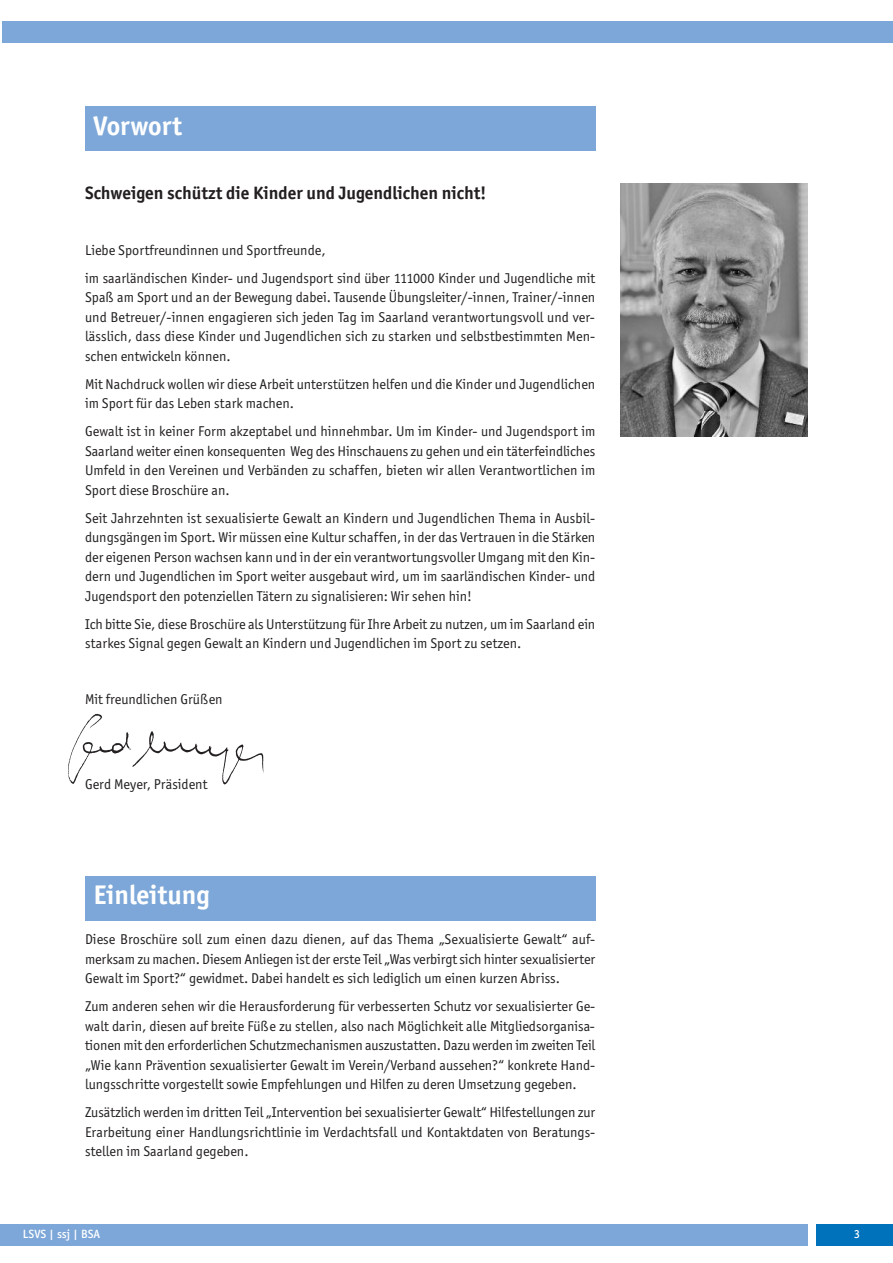
<style>
.page{position:relative;width:893px;height:1263px;background:#fff}
.page>*{position:absolute;margin:0;border:0;box-sizing:border-box;transform-origin:0 0}
.t1{font:700 27px "Officina San ITC";color:#fff}
.t2{font:700 18px "Officina San ITC";color:#231f20}
.t3{font:14.25px/19.5px "Officina San ITC";color:#231f20;text-align:justify}
.t4{font:500 12px "Officina San ITC";color:#fff}
</style>
<div class="page">
<div style="left:2px;top:21px;width:891px;height:22px;background:#7ca7d8"></div>
<div style="left:816px;top:1225px;width:77px;height:21px;background:#0072bc"></div>
<div style="left:0;top:1225px;width:808px;height:21px;background:#7ca7d8"></div>
<div style="left:85px;top:106px;width:510px;height:45px;background:#7ca7d8"></div>
<div style="left:85px;top:876px;width:510px;height:44px;background:#7ca7d8"></div>
<img style="left:621px;top:184px;width:187px;height:253px">
<img style="left:68px;top:713px;width:196px;height:72px">
<h1 class="t1" style="left:94px;top:109px;width:90px">Vorwort</h1>
<p class="t2" style="left:85px;top:182px;width:403px">Schweigen schützt die Kinder und Jugendlichen nicht!</p>
<p class="t3" style="left:85px;top:236px;width:512px;line-height:28px">Liebe Sportfreundinnen und Sportfreunde,<br>im saarländischen Kinder- und Jugendsport sind über 111000 Kinder und Jugendliche mit</p>
<p class="t3" style="left:85px;top:288px;width:512px">Spaß am Sport und an der Bewegung dabei. Tausende Übungsleiter/-innen, Trainer/-innen und Betreuer/-innen engagieren sich jeden Tag im Saarland verantwortungsvoll und ver&shy;lässlich, dass diese Kinder und Jugendlichen sich zu starken und selbstbestimmten Men&shy;schen entwickeln können.</p>
<p class="t3" style="left:85px;top:374px;width:512px">Mit Nachdruck wollen wir diese Arbeit unterstützen helfen und die Kinder und Jugendlichen im Sport für das Leben stark machen.</p>
<p class="t3" style="left:85px;top:422px;width:512px">Gewalt ist in keiner Form akzeptabel und hinnehmbar. Um im Kinder- und Jugendsport im Saarland weiter einen konsequenten Weg des Hinschauens zu gehen und ein täterfeindliches Umfeld in den Vereinen und Verbänden zu schaffen, bieten wir allen Verantwortlichen im Sport diese Broschüre an.</p>
<p class="t3" style="left:85px;top:508px;width:512px">Seit Jahrzehnten ist sexualisierte Gewalt an Kindern und Jugendlichen Thema in Ausbil&shy;dungsgängen im Sport. Wir müssen eine Kultur schaffen, in der das Vertrauen in die Stärken der eigenen Person wachsen kann und in der ein verantwortungsvoller Umgang mit den Kin&shy;dern und Jugendlichen im Sport weiter ausgebaut wird, um im saarländischen Kinder- und Jugendsport den potenziellen Tätern zu signalisieren: Wir sehen hin!</p>
<p class="t3" style="left:85px;top:614px;width:512px">Ich bitte Sie, diese Broschüre als Unterstützung für Ihre Arbeit zu nutzen, um im Saarland ein starkes Signal gegen Gewalt an Kindern und Jugendlichen im Sport zu setzen.</p>
<p class="t3" style="left:85px;top:690px;width:139px">Mit freundlichen Grüßen</p>
<p class="t3" style="left:85px;top:774px;width:124px">Gerd Meyer, Präsident</p>
<h1 class="t1" style="left:94px;top:879px;width:118px">Einleitung</h1>
<p class="t3" style="left:85px;top:930px;width:512px">Diese Broschüre soll zum einen dazu dienen, auf das Thema „Sexualisierte Gewalt“ auf&shy;merksam zu machen. Diesem Anliegen ist der erste Teil „Was verbirgt sich hinter sexualisierter Gewalt im Sport?“ gewidmet. Dabei handelt es sich lediglich um einen kurzen Abriss.</p>
<p class="t3" style="left:85px;top:997px;width:512px">Zum anderen sehen wir die Herausforderung für verbesserten Schutz vor sexualisierter Ge&shy;walt darin, diesen auf breite Füße zu stellen, also nach Möglichkeit alle Mitgliedsorganisa&shy;tionen mit den erforderlichen Schutzmechanismen auszustatten. Dazu werden im zweiten Teil „Wie kann Prävention sexualisierter Gewalt im Verein/Verband aussehen?“ konkrete Hand&shy;lungsschritte vorgestellt sowie Empfehlungen und Hilfen zu deren Umsetzung gegeben.</p>
<p class="t3" style="left:85px;top:1103px;width:512px">Zusätzlich werden im dritten Teil „Intervention bei sexualisierter Gewalt“ Hilfestellungen zur Erarbeitung einer Handlungsrichtlinie im Verdachtsfall und Kontaktdaten von Beratungs&shy;stellen im Saarland gegeben.</p>
<p class="t4" style="left:23px;top:1230px;width:79px">LSVS | ssj | BSA</p>
<p class="t4" style="left:854px;top:1230px;width:8px">3</p>
</div>
